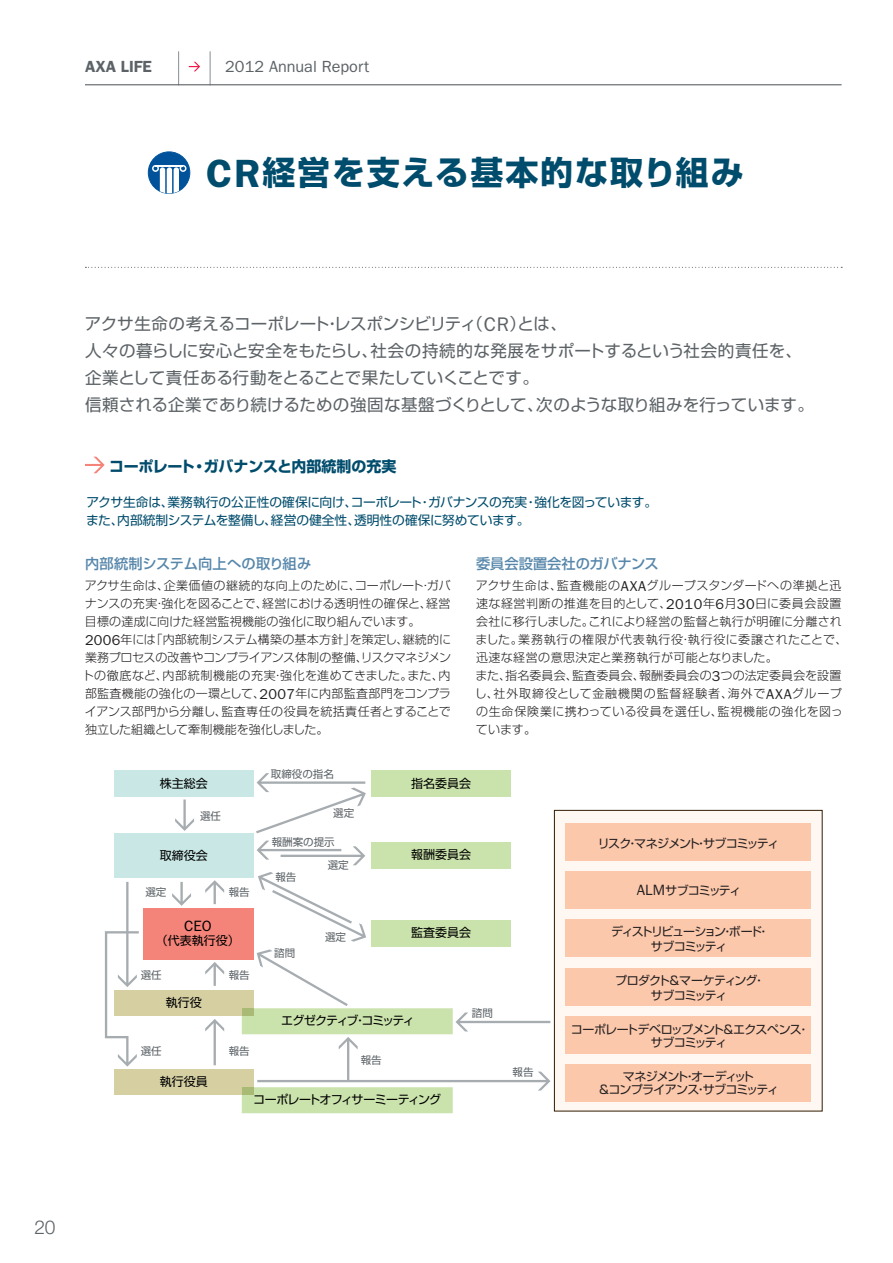
<style>
.page{position:relative;width:893px;height:1263px;background:#fff}
.page>*{position:absolute;margin:0;border:0;box-sizing:border-box;transform-origin:0 0}
.t1{font:33px "Shin Go Pr 5 Bold 90 msp RKSJ H";letter-spacing:.06em;color:#004c6c}
.t2{font:300 19.05px "Helvetica Neue LT Std";color:#5c6266}
.t3{font:16.5px/27px "Shin Go Pr 5 Regular 90 msp RKSJ H";color:#5c6266}
.t4{font:16.2px "ITC Franklin Gothic Std";color:#5c6266}
.t5{font:600 16.2px "ITC Franklin Gothic Std";color:#5c6266}
.t6{font:15px "Shin Go Pr 5 Bold 90 msp RKSJ H";letter-spacing:-.015em;color:#004c6c}
.t7{font:15px "ITC Franklin Gothic Std";color:#000}
.t8{font:14.25px "Shin Go Pr 5 Medium 90 msp RKSJ H";letter-spacing:.02em;color:#5787ab}
.t9{font:14.25px "Shin Go Pr 5 Medium 90 msp RKSJ H";color:#5787ab}
.t10{font:12.75px/18px "Shin Go Pr 5 Regular 90 msp RKSJ H";letter-spacing:-.02em;color:#004c6c}
.t11{font:12px/18px "Shin Go Pr 5 Light 90 msp RKSJ H";letter-spacing:.02em;color:#231f20}
.t12{font:12px/18px "Shin Go Pr 5 Light 90 msp RKSJ H";letter-spacing:.04em;color:#231f20}
.t13{font:12px/13.5px "Shin Go Pr 5 Regular 90 msp RKSJ H";letter-spacing:-.08em;color:#231f20;text-align:center}
.t14{font:12px "Shin Go Pr 5 Regular 90 msp RKSJ H";color:#000}
.t15{font:12px/15px "Shin Go Pr 5 Regular 90 msp RKSJ H";letter-spacing:-.135em;color:#231f20;text-align:center}
.t16{font:12px "Shin Go Pr 5 Regular 90 msp RKSJ H";letter-spacing:-.065em;color:#000}
.t17{font:12px "Shin Go Pr 5 Regular 90 msp RKSJ H";letter-spacing:-.11em;color:#000}
.t18{font:12px "Shin Go Pr 5 Regular 90 msp RKSJ H";letter-spacing:-.11em;color:#231f20}
.t19{font:10.5px "Shin Go Pr 5 Regular 90 msp RKSJ H";color:#5c6266}
.s1{font-family:"ITC Franklin Gothic Std";font-weight:600;font-size:39.6px}
.s2{font-family:"ITC Franklin Gothic Std";font-size:19.8px}
.s3{font-family:"ITC Franklin Gothic Std";font-size:14.4px}
.s4{font-family:"ITC Franklin Gothic Std";font-size:15px}
</style>
<div class="page">
<svg style="left:85px;top:457px;width:20px;height:16px"></svg>
<div style="left:554px;top:810px;width:268px;height:301px;background:#fff7f2"></div>
<div style="left:554px;top:810px;width:268px;height:301px;border:1px solid #311d03"></div>
<div style="left:114px;top:771px;width:139px;height:26px;background:#c9e8e5"></div>
<div style="left:371px;top:771px;width:140px;height:26px;background:#cae2ab"></div>
<div style="left:371px;top:842px;width:140px;height:27px;background:#cae2ab"></div>
<div style="left:371px;top:921px;width:140px;height:26px;background:#cae2ab"></div>
<div style="left:114px;top:833px;width:139px;height:44px;background:#c9e8e5"></div>
<div style="left:114px;top:990px;width:139px;height:26px;background:#d5cfa2"></div>
<div style="left:114px;top:1069px;width:139px;height:25px;background:#d5cfa2"></div>
<div style="left:143px;top:908px;width:110px;height:52px;background:#f48479"></div>
<div style="left:565px;top:823px;width:246px;height:38px;background:#fcc8ab"></div>
<div style="left:565px;top:871px;width:246px;height:38px;background:#fcc8ab"></div>
<div style="left:565px;top:920px;width:246px;height:37px;background:#fcc8ab"></div>
<div style="left:565px;top:968px;width:246px;height:38px;background:#fcc8ab"></div>
<div style="left:565px;top:1016px;width:246px;height:38px;background:#fcc8ab"></div>
<div style="left:565px;top:1064px;width:246px;height:38px;background:#fcc8ab"></div>
<svg style="left:175px;top:818px;width:19px;height:13px"></svg>
<hr style="left:183px;top:800px;width:3px;height:28px;background:#a6acb0">
<svg style="left:172px;top:893px;width:19px;height:13px"></svg>
<hr style="left:180px;top:882px;width:3px;height:21px;background:#a6acb0">
<hr style="left:126px;top:882px;width:2px;height:102px;background:#a6acb0">
<svg style="left:105px;top:930px;width:34px;height:137px"></svg>
<svg style="left:205px;top:880px;width:19px;height:13px"></svg>
<hr style="left:214px;top:883px;width:2px;height:21px;background:#a6acb0">
<svg style="left:205px;top:962px;width:19px;height:13px"></svg>
<hr style="left:214px;top:965px;width:2px;height:21px;background:#a6acb0">
<svg style="left:205px;top:1019px;width:19px;height:13px"></svg>
<hr style="left:214px;top:1022px;width:2px;height:43px;background:#a6acb0">
<hr style="left:347px;top:1040px;width:2px;height:40px;background:#a6acb0">
<svg style="left:538px;top:1072px;width:12px;height:19px"></svg>
<hr style="left:257px;top:1080px;width:291px;height:2px;background:#a6acb0">
<svg style="left:257px;top:841px;width:12px;height:19px"></svg>
<hr style="left:259px;top:849px;width:82px;height:2px;background:#a6acb0">
<hr style="left:458px;top:1021px;width:92px;height:2px;background:#a6acb0">
<svg style="left:353px;top:846px;width:12px;height:19px"></svg>
<hr style="left:281px;top:855px;width:82px;height:2px;background:#a6acb0">
<svg style="left:253px;top:773px;width:113px;height:62px"></svg>
<svg style="left:258px;top:872px;width:108px;height:70px"></svg>
<div style="left:242px;top:1087px;width:211px;height:26px;background:#cae2ab"></div>
<div style="left:242px;top:1087px;width:11px;height:7px;background:#a8ba74"></div>
<svg style="left:242px;top:949px;width:226px;height:101px"></svg>
<div style="left:242px;top:1008px;width:11px;height:8px;background:#a8ba74"></div>
<svg style="left:148px;top:151px;width:42px;height:43px"></svg>
<hr style="left:210px;top:51px;width:1px;height:34px;background:#878e93">
<hr style="left:178px;top:51px;width:1px;height:34px;background:#878e93">
<hr style="left:85px;top:84px;width:756px;height:1px;background:#5c6266">
<svg style="left:85px;top:267px;width:757px;height:1px"></svg>
<svg style="left:189px;top:62px;width:11px;height:9px"></svg>
<h3 class="t5" style="left:85px;top:57px;width:69px">AXA LIFE</h3>
<h3 class="t4" style="left:225px;top:60px;width:145px">2012 Annual Report</h3>
<h1 class="t1" style="left:206px;top:160px;width:574px"><span class="s1">CR</span>経営を支える基本的な取り組み　</h1>
<h3 class="t3" style="left:85px;top:313px;width:731px">アクサ生命の考えるコーポレート・レスポンシビリティ（<span class="s2">CR</span>）とは、<br>人々の暮らしに安心と安全をもたらし、社会の持続的な発展をサポートするという社会的責任を、企業として責任ある行動をとることで果たしていくことです。<br>信頼される企業であり続けるための強固な基盤づくりとして、次のような取り組みを行っています。</h3>
<p class="t6" style="left:109px;top:460px;width:289px">コーポレート・ガバナンスと内部統制の充実</p>
<p class="t10" style="left:86px;top:495px;width:573px">アクサ生命は、業務執行の公正性の確保に向け、コーポレート・ガバナンスの充実・強化を図っています。また、内部統制システムを整備し、経営の健全性、透明性の確保に努めています。</p>
<p class="t8" style="left:85px;top:558px;width:228px">内部統制システム向上への取り組み</p>
<p class="t11" style="left:82px;top:578px;width:370px">アクサ生命は、企業価値の継続的な向上のために、コーポレート・ガバナンスの充実・強化を図ることで、経営における透明性の確保と、経営目標の達成に向けた経営監視機能の強化に取り組んでいます。<span class="s3">2006</span>年には「内部統制システム構築の基本方針」を策定し、継続的に業務プロセスの改善やコンプライアンス体制の整備、リスクマネジメントの徹底など、内部統制機能の充実・強化を進めてきました。また、内部監査機能の強化の一環として、<span class="s3">2007</span>年に内部監査部門をコンプライアンス部門から分離し、監査専任の役員を統括責任者とすることで独立した組織として牽制機能を強化しました。</p>
<p class="t9" style="left:476px;top:558px;width:184px">委員会設置会社のガバナンス</p>
<p class="t12" style="left:475px;top:578px;width:374px">アクサ生命は、監査機能の<span class="s3">AXA</span>グループスタンダードへの準拠と迅速な経営判断の推進を目的として、<span class="s3">2010</span>年<span class="s3">6</span>月<span class="s3">30</span>日に委員会設置会社に移行しました。これにより経営の監督と執行が明確に分離されました。業務執行の権限が代表執行役・執行役に委譲されたことで、迅速な経営の意思決定と業務執行が可能となりました。<br>また、指名委員会、監査委員会、報酬委員会の<span class="s3">3</span>つの法定委員会を設置し、社外取締役として金融機関の監督経験者、海外で<span class="s3">AXA</span>グループの生命保険業に携わっている役員を選任し、監視機能の強化を図っています。</p>
<p class="t19" style="left:271px;top:770px;width:64px">取締役の指名</p>
<p class="t14" style="left:160px;top:779px;width:49px">株主総会</p>
<p class="t14" style="left:411px;top:779px;width:61px">指名委員会</p>
<p class="t19" style="left:200px;top:812px;width:22px">選任</p>
<p class="t14" style="left:160px;top:851px;width:49px">取締役会</p>
<p class="t19" style="left:145px;top:888px;width:22px">選定</p>
<p class="t19" style="left:229px;top:888px;width:22px">報告</p>
<p class="t7" style="left:184px;top:920px;width:29px">CEO</p>
<p class="t14" style="left:156px;top:936px;width:85px">（代表執行役）</p>
<p class="t19" style="left:141px;top:971px;width:22px">選任</p>
<p class="t14" style="left:166px;top:998px;width:37px">執行役</p>
<p class="t19" style="left:229px;top:971px;width:22px">報告</p>
<p class="t19" style="left:333px;top:809px;width:22px">選定</p>
<p class="t19" style="left:272px;top:838px;width:64px">報酬案の提示</p>
<p class="t19" style="left:275px;top:873px;width:22px">報告</p>
<p class="t19" style="left:274px;top:950px;width:22px">諮問</p>
<p class="t19" style="left:328px;top:861px;width:22px">選定</p>
<p class="t19" style="left:325px;top:933px;width:22px">選定</p>
<p class="t14" style="left:411px;top:850px;width:61px">報酬委員会</p>
<p class="t14" style="left:411px;top:928px;width:61px">監査委員会</p>
<p class="t17" style="left:281px;top:1016px;width:135px">エグゼクティブ・コミッティ</p>
<p class="t19" style="left:472px;top:1009px;width:22px">諮問</p>
<p class="t19" style="left:141px;top:1047px;width:22px">選任</p>
<p class="t14" style="left:160px;top:1077px;width:49px">執行役員</p>
<p class="t19" style="left:229px;top:1047px;width:22px">報告</p>
<p class="t19" style="left:361px;top:1056px;width:22px">報告</p>
<p class="t16" style="left:253px;top:1095px;width:189px">コーポレートオフィサーミーティング</p>
<p class="t19" style="left:513px;top:1068px;width:22px">報告</p>
<p class="t13" style="left:598px;top:838px;width:183px">リスク・マネジメント・サブコミッティ</p>
<p class="t18" style="left:637px;top:886px;width:106px"><span class="s4">ALM</span>サブコミッティ</p>
<p class="t15" style="left:611px;top:926px;width:160px">ディストリビューション・ボード・サブコミッティ</p>
<p class="t13" style="left:615px;top:975px;width:151px;line-height:15px">プロダクト＆マーケティング・サブコミッティ</p>
<p class="t13" style="left:571px;top:1024px;width:240px">コーポレートデベロップメント＆エクスペンス・サブコミッティ</p>
<p class="t13" style="left:598px;top:1071px;width:182px">マネジメント・オーディット<br>＆コンプライアンス・サブコミッティ</p>
<h2 class="t2" style="left:34px;top:1216px;width:22px">20</h2>
</div>
